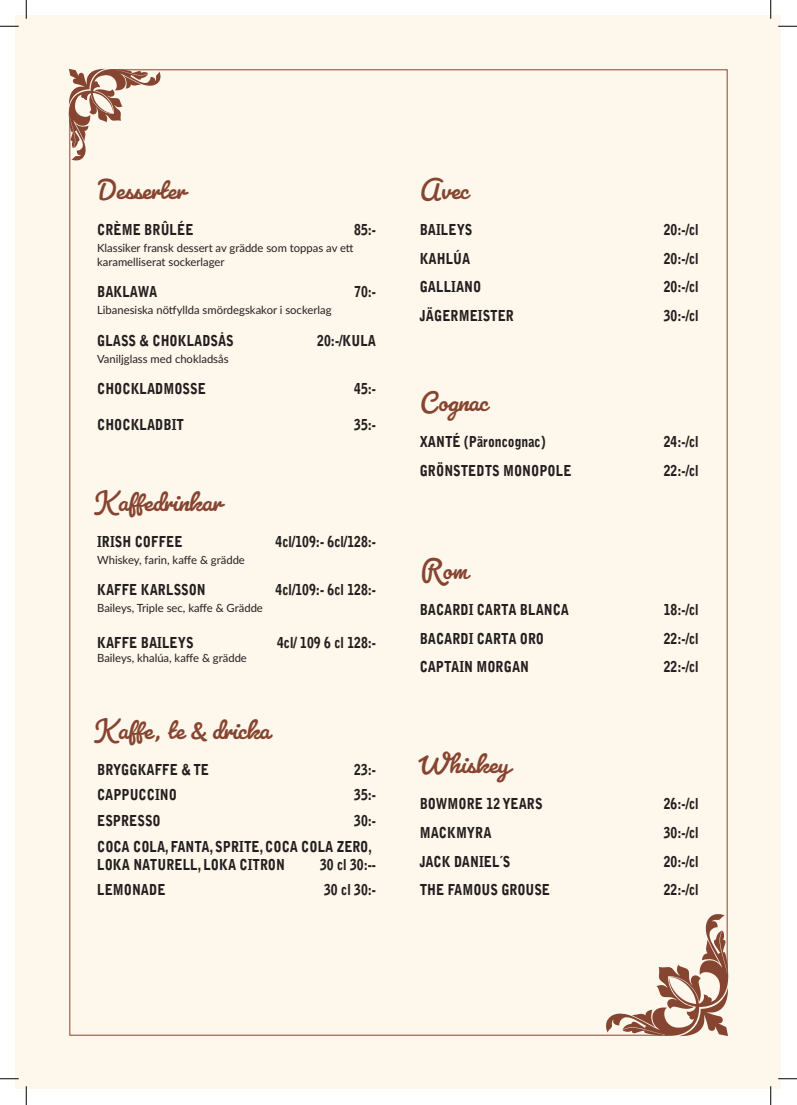
<style>
.page{position:relative;width:797px;height:1105px;background:#fff}
.page>*{position:absolute;margin:0;border:0;box-sizing:border-box;transform-origin:0 0}
.t1{font:700 30px "Pacifico";color:#864531}
.t2{font:900 15px/18px "Bell Gothic";color:#231f20;scale:.82 1}
.t3{font:11.25px/13.5px "Lato";color:#231f20}
</style>
<div class="page">
<div style="left:16px;top:16px;width:765px;height:1073px;background:#fef7eb"></div>
<svg style="left:69px;top:69px;width:91px;height:91px"></svg>
<svg style="left:606px;top:914px;width:122px;height:122px"></svg>
<svg style="left:0;top:25px;width:19px;height:2px"></svg>
<svg style="left:778px;top:25px;width:19px;height:2px"></svg>
<svg style="left:0;top:1078px;width:19px;height:1px"></svg>
<svg style="left:778px;top:1078px;width:19px;height:1px"></svg>
<svg style="left:25px;top:0;width:2px;height:19px"></svg>
<svg style="left:25px;top:1086px;width:2px;height:19px"></svg>
<svg style="left:770px;top:0;width:1px;height:19px"></svg>
<svg style="left:770px;top:1086px;width:1px;height:19px"></svg>
<p class="t1" style="left:97px;top:171px;width:89px">Desserter</p>
<p class="t2" style="left:97px;top:221px;width:119px">CRÈME BRÛLÉE</p>
<p class="t2" style="left:354px;top:221px;width:28px">85:-</p>
<p class="t3" style="left:97px;top:241px;width:258px">Klassiker fransk dessert av grädde som toppas av ett karamelliserat sockerlager</p>
<p class="t2" style="left:97px;top:283px;width:75px">BAKLAWA</p>
<p class="t2" style="left:354px;top:283px;width:28px">70:-</p>
<p class="t3" style="left:97px;top:303px;width:236px">Libanesiska nötfyllda smördegskakor i sockerlag</p>
<p class="t2" style="left:97px;top:331px;width:168px">GLASS &amp; CHOKLADSÅS</p>
<p class="t2" style="left:317px;top:331px;width:73px">20:-/KULA</p>
<p class="t3" style="left:97px;top:351px;width:133px">Vaniljglass med chokladsås</p>
<p class="t2" style="left:97px;top:380px;width:134px">CHOCKLADMOSSE</p>
<p class="t2" style="left:354px;top:380px;width:28px">45:-</p>
<p class="t2" style="left:97px;top:416px;width:107px">CHOCKLADBIT</p>
<p class="t2" style="left:354px;top:416px;width:28px">35:-</p>
<p class="t1" style="left:97px;top:483px;width:126px">Kaffedrinkar</p>
<p class="t2" style="left:97px;top:532px;width:106px">IRISH COFFEE</p>
<p class="t2" style="left:275px;top:532px;width:124px">4cl/109:- 6cl/128:-</p>
<p class="t3" style="left:97px;top:552px;width:149px">Whiskey, farin, kaffe &amp; grädde</p>
<p class="t2" style="left:97px;top:581px;width:134px">KAFFE KARLSSON</p>
<p class="t2" style="left:275px;top:581px;width:124px">4cl/109:- 6cl 128:-</p>
<p class="t3" style="left:97px;top:601px;width:167px">Baileys, Triple sec, kaffe &amp; Grädde</p>
<p class="t2" style="left:97px;top:634px;width:119px">KAFFE BAILEYS</p>
<p class="t2" style="left:277px;top:634px;width:122px">4cl/ 109 6 cl 128:-</p>
<p class="t3" style="left:97px;top:650px;width:151px">Baileys, khalúa, kaffe &amp; grädde</p>
<p class="t1" style="left:97px;top:711px;width:175px">Kaffe, te &amp; dricka</p>
<p class="t2" style="left:97px;top:761px;width:138px">BRYGGKAFFE &amp; TE</p>
<p class="t2" style="left:354px;top:761px;width:28px">23:-</p>
<p class="t2" style="left:97px;top:786px;width:99px">CAPPUCCINO</p>
<p class="t2" style="left:354px;top:786px;width:28px">35:-</p>
<p class="t2" style="left:97px;top:811px;width:79px">ESPRESSO</p>
<p class="t2" style="left:354px;top:811px;width:28px">30:-</p>
<p class="t2" style="left:97px;top:838px;width:336px">COCA COLA, FANTA, SPRITE, COCA COLA ZERO,<br>LOKA NATURELL, LOKA CITRON</p>
<p class="t2" style="left:320px;top:856px;width:70px">30 cl 30:--</p>
<p class="t2" style="left:97px;top:881px;width:85px">LEMONADE</p>
<p class="t2" style="left:324px;top:881px;width:65px">30 cl 30:-</p>
<p class="t1" style="left:420px;top:171px;width:50px">Avec</p>
<p class="t2" style="left:420px;top:221px;width:66px">BAILEYS</p>
<p class="t2" style="left:663px;top:221px;width:44px">20:-/cl</p>
<p class="t2" style="left:420px;top:250px;width:63px">KAHLÚA</p>
<p class="t2" style="left:663px;top:250px;width:44px">20:-/cl</p>
<p class="t2" style="left:420px;top:278px;width:77px">GALLIANO</p>
<p class="t2" style="left:663px;top:278px;width:44px">20:-/cl</p>
<p class="t2" style="left:420px;top:307px;width:117px">JÄGERMEISTER</p>
<p class="t2" style="left:663px;top:307px;width:44px">30:-/cl</p>
<p class="t1" style="left:420px;top:383px;width:69px">Cognac</p>
<p class="t2" style="left:420px;top:433px;width:155px">XANTÉ (Päroncognac)</p>
<p class="t2" style="left:663px;top:433px;width:44px">24:-/cl</p>
<p class="t2" style="left:420px;top:461px;width:186px">GRÖNSTEDTS MONOPOLE</p>
<p class="t2" style="left:663px;top:461px;width:44px">22:-/cl</p>
<p class="t1" style="left:420px;top:551px;width:49px">Rom</p>
<p class="t2" style="left:420px;top:601px;width:183px">BACARDI CARTA BLANCA</p>
<p class="t2" style="left:663px;top:601px;width:44px">18:-/cl</p>
<p class="t2" style="left:420px;top:629px;width:153px">BACARDI CARTA ORO</p>
<p class="t2" style="left:663px;top:629px;width:44px">22:-/cl</p>
<p class="t2" style="left:420px;top:658px;width:135px">CAPTAIN MORGAN</p>
<p class="t2" style="left:663px;top:658px;width:44px">22:-/cl</p>
<p class="t1" style="left:420px;top:745px;width:90px">Whiskey</p>
<p class="t2" style="left:420px;top:795px;width:151px">BOWMORE 12 YEARS</p>
<p class="t2" style="left:663px;top:795px;width:44px">26:-/cl</p>
<p class="t2" style="left:420px;top:824px;width:89px">MACKMYRA</p>
<p class="t2" style="left:663px;top:824px;width:44px">30:-/cl</p>
<p class="t2" style="left:420px;top:852px;width:112px">JACK DANIEL´S</p>
<p class="t2" style="left:663px;top:852px;width:44px">20:-/cl</p>
<p class="t2" style="left:420px;top:881px;width:160px">THE FAMOUS GROUSE</p>
<p class="t2" style="left:663px;top:881px;width:44px">22:-/cl</p>
</div>
